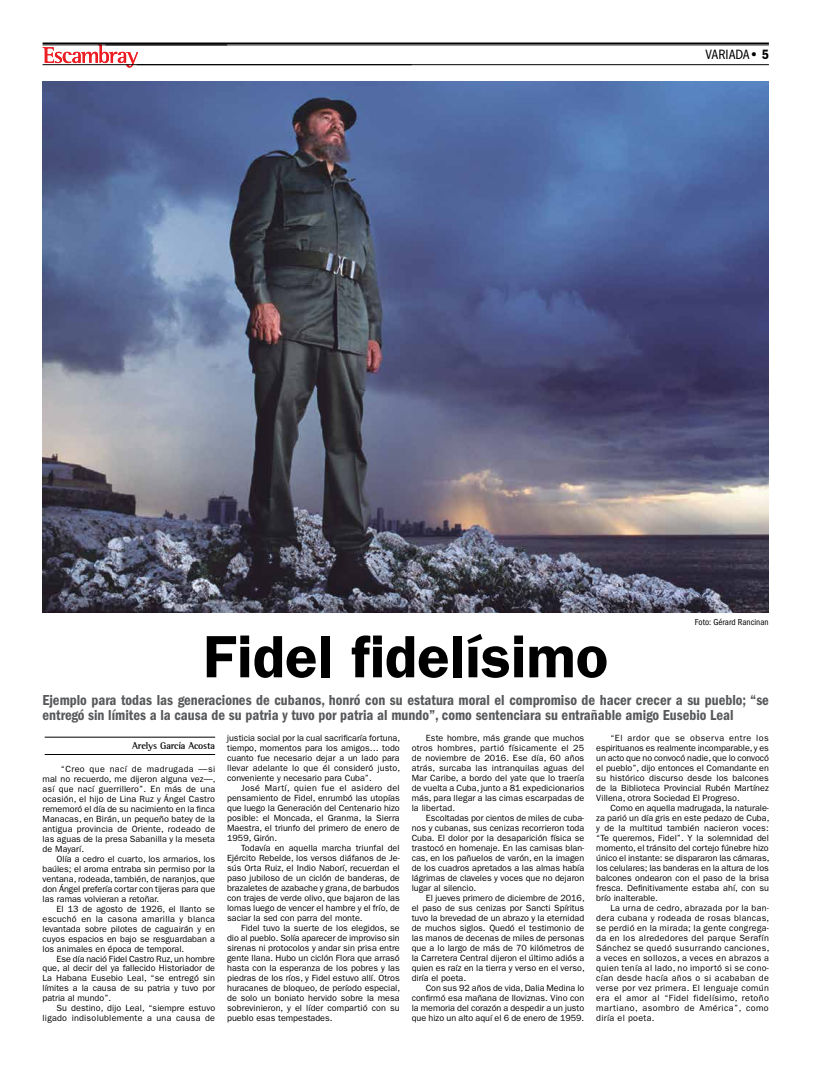
<style>
.page{position:relative;width:820px;height:1080px;background:#fff}
.page>*{position:absolute;margin:0;border:0;box-sizing:border-box;transform-origin:0 0}
.t1{font:600 60px "ITC Franklin Gothic Std";color:#000}
.t2{font:15px/15px "ITC Franklin Gothic Std Dm Cd";color:#58595b}
.t3{font:condensed 14px "ITC Franklin Gothic Std";color:#000}
.t4{font:700 10px "AT Rotis Semi Serif";letter-spacing:-.02em;color:#000}
.t5{font:9px/10px "ITC Franklin Gothic Std";color:#000;text-align:justify}
.t6{font:9px/10px "ITC Franklin Gothic Std";letter-spacing:.025em;color:#000;text-align:right}
.t7{font:condensed 9px "ITC Franklin Gothic Std";color:#000}
.s1{font-weight:600;font-stretch:normal}
.s2{font-family:"ITC Franklin Gothic Std Dm Cd";font-stretch:normal}
</style>
<div class="page">
<hr style="left:45px;top:737px;width:170px;height:1px;background:#000">
<hr style="left:45px;top:754px;width:170px;height:1px;background:#000">
<svg style="left:43px;top:46px;width:95px;height:22px"></svg>
<hr style="left:43px;top:43px;width:725px;height:1px;background:#000">
<hr style="left:43px;top:64px;width:368px;height:1px;background:#000">
<hr style="left:105px;top:45px;width:663px;height:1px;background:#000">
<hr style="left:43px;top:45px;width:184px;height:1px;background:#000">
<hr style="left:137px;top:64px;width:631px;height:1px;background:#000">
<img style="left:43px;top:81px;width:725px;height:532px">
<h3 class="t3" style="left:705px;top:46px;width:65px">VARIADA<span class="s1">•</span> <span class="s2">5</span></h3>
<p class="t7" style="left:694px;top:617px;width:75px">Foto: Gérard Rancinan</p>
<h1 class="t1" style="left:203px;top:621px;width:406px">Fidel fidelísimo</h1>
<p class="t2" style="left:43px;top:693px;width:727px">Ejemplo para todas las generaciones de cubanos, honró con su estatura moral el compromiso de hacer crecer a su pueblo; “se entregó sin límites a la causa de su patria y tuvo por patria al mundo”, como sentenciara su entrañable amigo Eusebio Leal</p>
<p class="t4" style="left:132px;top:740px;width:84px">Arelys García Acosta</p>
<p class="t5" style="left:43px;top:764px;width:174px;text-indent:18px">“Creo que nací de madrugada —si mal no recuerdo, me dijeron alguna vez—, así que nací guerrillero”. En más de una ocasión, el hijo de Lina Ruz y Ángel Castro rememoró el día de su nacimiento en la finca Manacas, en Birán, un pequeño batey de la antigua provincia de Oriente, rodeado de las aguas de la presa Sabanilla y la meseta de Mayarí.</p>
<p class="t5" style="left:43px;top:854px;width:174px;text-indent:14px">Olía a cedro el cuarto, los armarios, los baúles; el aroma entraba sin permiso por la ventana, rodeada, también, de naranjos, que don Ángel prefería cortar con tijeras para que las ramas volvieran a retoñar.</p>
<p class="t5" style="left:43px;top:904px;width:174px;text-indent:14px">El 13 de agosto de 1926, el llanto se escuchó en la casona amarilla y blanca levantada sobre pilotes de caguairán y en cuyos espacios en bajo se resguardaban a los animales en época de temporal.</p>
<p class="t5" style="left:43px;top:954px;width:174px;text-indent:14px">Ese día nació Fidel Castro Ruz, un hombre que, al decir del ya fallecido Historiador de La Habana Eusebio Leal, “se entregó sin límites a la causa de su patria y tuvo por patria al mundo”.</p>
<p class="t6" style="left:43px;top:1004px;width:174px">Su destino, dijo Leal, “siempre estuvo ligado indisolublemente a una causa de</p>
<p class="t5" style="left:227px;top:734px;width:175px">justicia social por la cual sacrificaría fortuna, tiempo, momentos para los amigos… todo cuanto fue necesario dejar a un lado para llevar adelante lo que él consideró justo, conveniente y necesario para Cuba”.</p>
<p class="t5" style="left:227px;top:784px;width:174px;text-indent:14px">José Martí, quien fue el asidero del pensamiento de Fidel, enrumbó las utopías que luego la Generación del Centenario hizo posible: el Moncada, el Granma, la Sierra Maestra, el triunfo del primero de enero de 1959, Girón.</p>
<p class="t5" style="left:227px;top:843px;width:174px;text-indent:14px">Todavía en aquella marcha triunfal del Ejército Rebelde, los versos diáfanos de Je&shy;sús Orta Ruiz, el Indio Naborí, recuerdan el paso jubiloso de un ciclón de banderas, de brazaletes de azabache y grana, de barbudos con trajes de verde olivo, que bajaron de las lomas luego de vencer el hambre y el frío, de saciar la sed con parra del monte.</p>
<p class="t5" style="left:227px;top:923px;width:174px;text-indent:14px">Fidel tuvo la suerte de los elegidos, se dio al pueblo. Solía aparecer de improviso sin sirenas ni protocolos y andar sin prisa entre gente llana. Hubo un ciclón Flora que arrasó hasta con la esperanza de los pobres y las piedras de los ríos, y Fidel estuvo allí. Otros huracanes de bloqueo, de período especial, de solo un boniato hervido sobre la mesa sobrevinieron, y el líder compartió con su pueblo esas tempestades.</p>
<p class="t5" style="left:411px;top:733px;width:174px;text-indent:14px">Este hombre, más grande que muchos otros hombres, partió físicamente el 25 de noviembre de 2016. Ese día, 60 años atrás, surcaba las intranquilas aguas del Mar Caribe, a bordo del yate que lo traería de vuelta a Cuba, junto a 81 expedicionarios más, para llegar a las cimas escarpadas de la libertad.</p>
<p class="t5" style="left:411px;top:813px;width:174px;text-indent:14px">Escoltadas por cientos de miles de cuba&shy;nos y cubanas, sus cenizas recorrieron toda Cuba. El dolor por la desaparición física se trastocó en homenaje. En las camisas blan&shy;cas, en los pañuelos de varón, en la imagen de los cuadros apretados a las almas había lágrimas de claveles y voces que no dejaron lugar al silencio.</p>
<p class="t5" style="left:411px;top:893px;width:174px;text-indent:14px">El jueves primero de diciembre de 2016, el paso de sus cenizas por Sancti Spíritus tuvo la brevedad de un abrazo y la eternidad de muchos siglos. Quedó el testimonio de las manos de decenas de miles de personas que a lo largo de más de 70 kilómetros de la Carretera Central dijeron el último adiós a quien es raíz en la tierra y verso en el verso, diría el poeta.</p>
<p class="t5" style="left:411px;top:983px;width:174px;text-indent:14px">Con sus 92 años de vida, Dalia Medina lo confirmó esa mañana de lloviznas. Vino con la memoria del corazón a despedir a un justo que hizo un alto aquí el 6 de enero de 1959.</p>
<p class="t5" style="left:596px;top:733px;width:174px;text-indent:14px">“El ardor que se observa entre los espirituanos es realmente incomparable, y es un acto que no convocó nadie, que lo convocó el pueblo”, dijo entonces el Comandante en su histórico discurso desde los balcones de la Biblioteca Provincial Rubén Martínez Villena, otrora Sociedad El Progreso.</p>
<p class="t5" style="left:596px;top:803px;width:174px;text-indent:14px">Como en aquella madrugada, la naturale&shy;za parió un día gris en este pedazo de Cuba, y de la multitud también nacieron voces: “Te queremos, Fidel”. Y la solemnidad del momento, el tránsito del cortejo fúnebre hizo único el instante: se dispararon las cámaras, los celulares; las banderas en la altura de los balcones ondearon con el paso de la brisa fresca. Definitivamente estaba ahí, con su brío inalterable.</p>
<p class="t5" style="left:596px;top:903px;width:174px;text-indent:14px">La urna de cedro, abrazada por la ban&shy;dera cubana y rodeada de rosas blancas, se perdió en la mirada; la gente congrega&shy;da en los alrededores del parque Serafín Sánchez se quedó susurrando canciones, a veces en sollozos, a veces en abrazos a quien tenía al lado, no importó si se cono&shy;cían desde hacía años o si acababan de verse por vez primera. El lenguaje común era el amor al “Fidel fidelísimo, retoño martiano, asombro de América”, como diría el poeta.</p>
</div>
